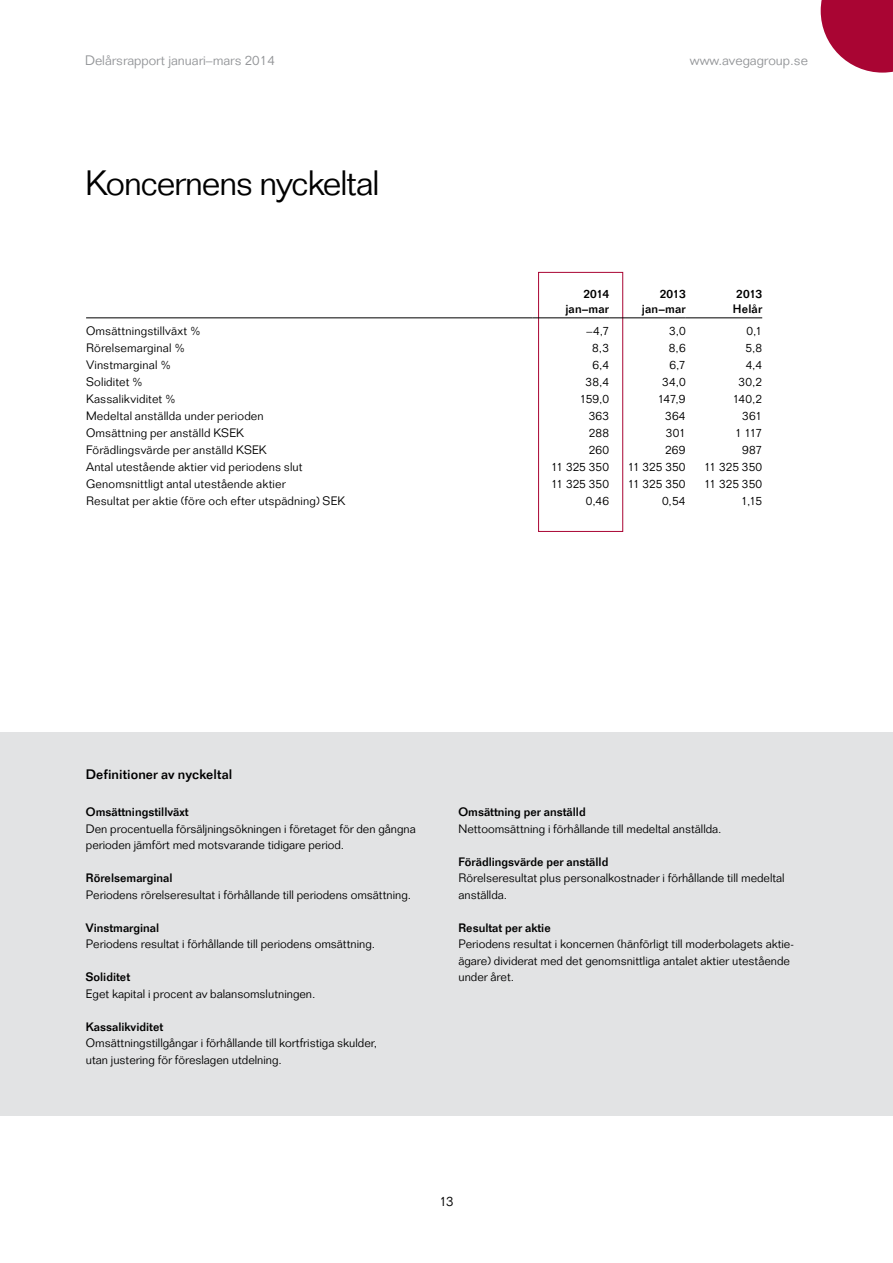
<style>
.page{position:relative;width:893px;height:1263px;background:#fff}
.page>*{position:absolute;margin:0;border:0;box-sizing:border-box;transform-origin:0 0}
.t1{font:300 34.5px "Folio Std";letter-spacing:-.035em;color:#000}
.t2{font:300 13.5px "Folio Std";color:#939598}
.t3{font:500 13.5px "Folio Std";letter-spacing:.005em;color:#000}
.t4{font:300 13.5px "Folio Std";color:#000}
.t5{font:300 12px/16.5px "Folio Std";color:#000}
.t6{font:500 12px/15px "Folio Std";color:#000;text-align:right}
</style>
<div class="page">
<div style="left:0;top:732px;width:893px;height:384px;background:#e2e3e4"></div>
<div style="left:538px;top:272px;width:85px;height:260px;border:1px solid #a90533"></div>
<svg style="left:821px;top:0;width:72px;height:73px"></svg>
<hr style="left:86px;top:318px;width:447px;height:1px;background:#000">
<hr style="left:533px;top:318px;width:76px;height:1px;background:#000">
<hr style="left:609px;top:318px;width:77px;height:1px;background:#000">
<hr style="left:686px;top:318px;width:76px;height:1px;background:#000">
<p class="t2" style="left:85px;top:52px;width:191px">Delårsrapport januari–mars 2014</p>
<p class="t2" style="left:690px;top:52px;width:120px">www.avegagroup.se</p>
<h1 class="t1" style="left:85px;top:162px;width:296px">Koncernens nyckeltal</h1>
<p class="t6" style="left:565px;top:287px;width:45px">2014 jan–mar</p>
<p class="t6" style="left:642px;top:287px;width:45px">2013 jan–mar</p>
<p class="t6" style="left:733px;top:287px;width:31px;text-align:left">2013<br>Helår</p>
<p class="t5" style="left:86px;top:322px;width:116px">Omsättningstillväxt %</p>
<p class="t5" style="left:586px;top:322px;width:24px">–4,7</p>
<p class="t5" style="left:669px;top:322px;width:18px">3,0</p>
<p class="t5" style="left:746px;top:322px;width:17px">0,1</p>
<p class="t5" style="left:86px;top:339px;width:100px">Rörelsemarginal %</p>
<p class="t5" style="left:592px;top:339px;width:18px">8,3</p>
<p class="t5" style="left:669px;top:339px;width:18px">8,6</p>
<p class="t5" style="left:745px;top:339px;width:18px">5,8</p>
<p class="t5" style="left:86px;top:356px;width:86px">Vinstmarginal %</p>
<p class="t5" style="left:592px;top:356px;width:18px">6,4</p>
<p class="t5" style="left:669px;top:356px;width:18px">6,7</p>
<p class="t5" style="left:746px;top:356px;width:18px">4,4</p>
<p class="t5" style="left:86px;top:373px;width:58px">Soliditet %</p>
<p class="t5" style="left:585px;top:373px;width:25px">38,4</p>
<p class="t5" style="left:662px;top:373px;width:25px">34,0</p>
<p class="t5" style="left:739px;top:373px;width:25px">30,2</p>
<p class="t5" style="left:86px;top:390px;width:91px">Kassalikviditet %</p>
<p class="t5" style="left:580px;top:390px;width:31px">159,0</p>
<p class="t5" style="left:658px;top:390px;width:29px">147,9</p>
<p class="t5" style="left:733px;top:390px;width:31px">140,2</p>
<p class="t5" style="left:86px;top:407px;width:179px">Medeltal anställda under perioden</p>
<p class="t5" style="left:589px;top:407px;width:22px">363</p>
<p class="t5" style="left:665px;top:407px;width:22px">364</p>
<p class="t5" style="left:742px;top:407px;width:21px">361</p>
<p class="t5" style="left:86px;top:424px;width:159px">Omsättning per anställd KSEK</p>
<p class="t5" style="left:589px;top:424px;width:22px">288</p>
<p class="t5" style="left:666px;top:424px;width:21px">301</p>
<p class="t5" style="left:735px;top:424px;width:29px">1 117</p>
<p class="t5" style="left:86px;top:441px;width:182px">Förädlingsvärde per anställd KSEK</p>
<p class="t5" style="left:589px;top:441px;width:22px">260</p>
<p class="t5" style="left:665px;top:441px;width:22px">269</p>
<p class="t5" style="left:742px;top:441px;width:22px">987</p>
<p class="t5" style="left:86px;top:458px;width:218px">Antal utestående aktier vid periodens slut</p>
<p class="t5" style="left:551px;top:458px;width:59px">11 325 350</p>
<p class="t5" style="left:628px;top:458px;width:59px">11 325 350</p>
<p class="t5" style="left:704px;top:458px;width:59px">11 325 350</p>
<p class="t5" style="left:86px;top:475px;width:201px">Genomsnittligt antal utestående aktier</p>
<p class="t5" style="left:551px;top:475px;width:59px">11 325 350</p>
<p class="t5" style="left:628px;top:475px;width:59px">11 325 350</p>
<p class="t5" style="left:704px;top:475px;width:59px">11 325 350</p>
<p class="t5" style="left:86px;top:492px;width:261px">Resultat per aktie (före och efter utspädning) SEK</p>
<p class="t5" style="left:586px;top:492px;width:25px">0,46</p>
<p class="t5" style="left:662px;top:492px;width:25px">0,54</p>
<p class="t5" style="left:741px;top:492px;width:23px">1,15</p>
<p class="t3" style="left:86px;top:766px;width:148px">Definitioner av nyckeltal</p>
<p class="t6" style="left:86px;top:805px;width:104px">Omsättningstillväxt</p>
<p class="t5" style="left:86px;top:820px;width:331px">Den procentuella försäljningsökningen i företaget för den gångna perioden jämfört med motsvarande tidigare period.</p>
<p class="t6" style="left:86px;top:871px;width:88px">Rörelsemarginal</p>
<p class="t5" style="left:86px;top:886px;width:327px">Periodens rörelseresultat i förhållande till periodens omsättning.</p>
<p class="t6" style="left:86px;top:920px;width:75px">Vinstmarginal</p>
<p class="t5" style="left:86px;top:936px;width:291px">Periodens resultat i förhållande till periodens omsättning.</p>
<p class="t6" style="left:86px;top:970px;width:46px">Soliditet</p>
<p class="t5" style="left:86px;top:985px;width:231px">Eget kapital i procent av balansomslutningen.</p>
<p class="t6" style="left:86px;top:1019px;width:79px">Kassalikviditet</p>
<p class="t5" style="left:86px;top:1035px;width:293px">Omsättningstillgångar i förhållande till kortfristiga skulder, utan justering för föreslagen utdelning.</p>
<p class="t6" style="left:458px;top:805px;width:129px">Omsättning per anställd</p>
<p class="t5" style="left:458px;top:820px;width:265px">Nettoomsättning i förhållande till medeltal anställda.</p>
<p class="t6" style="left:458px;top:854px;width:151px">Förädlingsvärde per anställd</p>
<p class="t5" style="left:458px;top:870px;width:328px">Rörelseresultat plus personalkostnader i förhållande till medeltal anställda.</p>
<p class="t6" style="left:458px;top:920px;width:94px">Resultat per aktie</p>
<p class="t5" style="left:458px;top:936px;width:336px">Periodens resultat i koncernen (hänförligt till moderbolagets aktie&shy;ägare) dividerat med det genomsnittliga antalet aktier utestående under året.</p>
<p class="t4" style="left:439px;top:1193px;width:16px">13</p>
</div>
